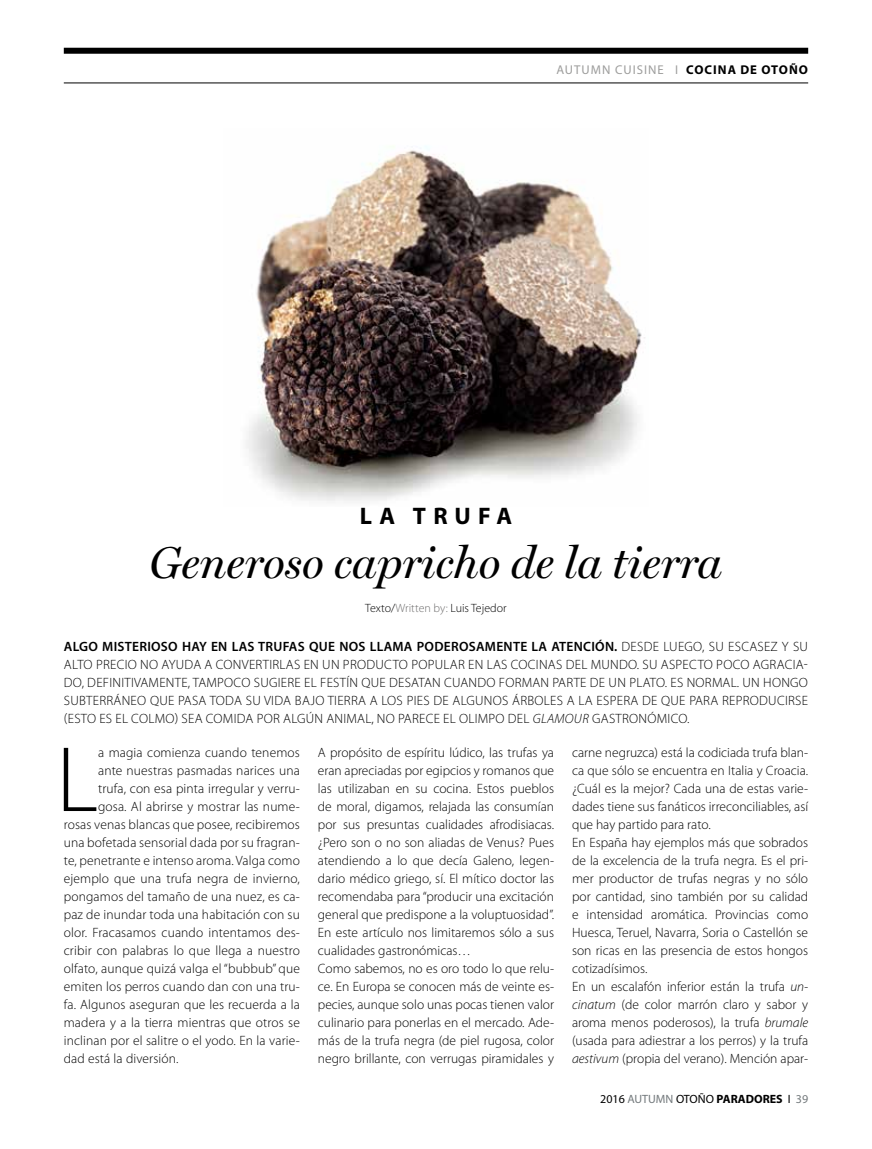
<style>
.page{position:relative;width:872px;height:1149px;background:#fff}
.page>*{position:absolute;margin:0;border:0;box-sizing:border-box;transform-origin:0 0}
.t1{font:300 93.6px "Myriad Pro";color:#000}
.t2{font:italic 45px "Miller Display";color:#000}
.t3{font:700 24px "Myriad Pro";letter-spacing:.3em;color:#000}
.t4{font:300 13.5px/18px "Myriad Pro";color:#000}
.t5{font:12.75px "Myriad Pro";letter-spacing:.08em;color:#9d9d9c}
.t6{font:12px "Myriad Pro";color:#000}
.t7{font:300 12px "Myriad Pro";color:#000}
.s1{font-weight:700;color:#000}
.s2{color:#706f6f}
.s3{font-weight:600}
.s4{font-style:italic}
.s5{color:#73797c}
.s6{font-weight:700}
</style>
<div class="page">
<div style="left:64px;top:48px;width:744px;height:6px;background:#000"></div>
<hr style="left:64px;top:83px;width:744px;height:1px;background:#000">
<img style="left:246px;top:146px;width:399px;height:355px">
<p class="t5" style="left:556px;top:62px;width:253px">AUTUMN CUISINE I <span class="s1">COCINA DE OTOÑO</span></p>
<h3 class="t3" style="left:360px;top:500px;width:154px">LA TRUFA</h3>
<h2 class="t2" style="left:150px;top:536px;width:574px">Generoso capricho de la tierra</h2>
<p class="t7" style="left:365px;top:600px;width:143px">Texto/<span class="s2">Written by:</span> Luis Tejedor</p>
<p class="t4" style="left:64px;top:637px;width:745px;text-align:justify"><span class="s3">ALGO MISTERIOSO HAY EN LAS TRUFAS QUE NOS LLAMA PODEROSAMENTE LA ATENCIÓN.</span> DESDE LUEGO, SU ESCASEZ Y SU ALTO PRECIO NO AYUDA A CONVERTIRLAS EN UN PRODUCTO POPULAR EN LAS COCINAS DEL MUNDO. SU ASPECTO POCO AGRACIA-DO, DEFINITIVAMENTE, TAMPOCO SUGIERE EL FESTÍN QUE DESATAN CUANDO FORMAN PARTE DE UN PLATO. ES NORMAL. UN HONGO SUBTERRÁNEO QUE PASA TODA SU VIDA BAJO TIERRA A LOS PIES DE ALGUNOS ÁRBOLES A LA ESPERA DE QUE PARA REPRODUCIRSE (ESTO ES EL COLMO) SEA COMIDA POR ALGÚN ANIMAL, NO PARECE EL OLIMPO DEL <span class="s4">GLAMOUR</span> GASTRONÓMICO.</p>
<h1 class="t1" style="left:56px;top:723px;width:43px">L</h1>
<p class="t4" style="left:98px;top:743px;width:203px">a magia comienza cuando tenemos</p>
<p class="t4" style="left:98px;top:761px;width:203px">ante nuestras pasmadas narices una</p>
<p class="t4" style="left:98px;top:779px;width:203px">trufa, con esa pinta irregular y verru-</p>
<p class="t4" style="left:98px;top:797px;width:203px">gosa. Al abrirse y mostrar las nume-</p>
<p class="t4" style="left:64px;top:815px;width:238px">rosas venas blancas que posee, recibiremos</p>
<p class="t4" style="left:64px;top:833px;width:238px">una bofetada sensorial dada por su fragran-</p>
<p class="t4" style="left:64px;top:851px;width:238px">te, penetrante e intenso aroma. Valga como</p>
<p class="t4" style="left:64px;top:869px;width:238px">ejemplo que una trufa negra de invierno,</p>
<p class="t4" style="left:64px;top:887px;width:238px">pongamos del tamaño de una nuez, es ca-</p>
<p class="t4" style="left:64px;top:905px;width:238px">paz de inundar toda una habitación con su</p>
<p class="t4" style="left:64px;top:923px;width:238px">olor. Fracasamos cuando intentamos des-</p>
<p class="t4" style="left:64px;top:941px;width:238px">cribir con palabras lo que llega a nuestro</p>
<p class="t4" style="left:64px;top:959px;width:238px">olfato, aunque quizá valga el “bubbub” que</p>
<p class="t4" style="left:64px;top:977px;width:237px">emiten los perros cuando dan con una tru-</p>
<p class="t4" style="left:64px;top:995px;width:238px">fa. Algunos aseguran que les recuerda a la</p>
<p class="t4" style="left:64px;top:1013px;width:237px">madera y a la tierra mientras que otros se</p>
<p class="t4" style="left:64px;top:1031px;width:238px">inclinan por el salitre o el yodo. En la varie-</p>
<p class="t4" style="left:64px;top:1049px;width:116px">dad está la diversión.</p>
<p class="t4" style="left:318px;top:743px;width:238px">A propósito de espíritu lúdico, las trufas ya eran apreciadas por egipcios y romanos que las utilizaban en su cocina. Estos pueblos de moral, digamos, relajada las consumían por sus presuntas cualidades afrodisiacas. ¿Pero son o no son aliadas de Venus? Pues atendiendo a lo que decía Galeno, legen&shy;dario médico griego, sí. El mítico doctor las recomendaba para “producir una excitación general que predispone a la voluptuosidad”.<br>En este artículo nos limitaremos sólo a sus cualidades gastronómicas…<br>Como sabemos, no es oro todo lo que relu&shy;ce. En Europa se conocen más de veinte es&shy;pecies, aunque solo unas pocas tienen valor culinario para ponerlas en el mercado. Ade&shy;más de la trufa negra (de piel rugosa, color negro brillante, con verrugas piramidales y</p>
<p class="t4" style="left:572px;top:743px;width:238px">carne negruzca) está la codiciada trufa blan&shy;ca que sólo se encuentra en Italia y Croacia. ¿Cuál es la mejor? Cada una de estas varie&shy;dades tiene sus fanáticos irreconciliables, así que hay partido para rato.<br>En España hay ejemplos más que sobrados de la excelencia de la trufa negra. Es el pri&shy;mer productor de trufas negras y no sólo por cantidad, sino también por su calidad e intensidad aromática. Provincias como Huesca, Teruel, Navarra, Soria o Castellón se son ricas en las presencia de estos hongos cotizadísimos.<br>En un escalafón inferior están la trufa <span class="s4">un&shy;cinatum</span> (de color marrón claro y sabor y aroma menos poderosos), la trufa <span class="s4">brumale </span>(usada para adiestrar a los perros) y la trufa <span class="s4">aestivum</span> (propia del verano). Mención apar-</p>
<p class="t6" style="left:600px;top:1090px;width:209px">2016 <span class="s5">AUTUMN</span> OTOÑO <span class="s6">PARADORES</span> Ι <span class="s5">39</span></p>
</div>
